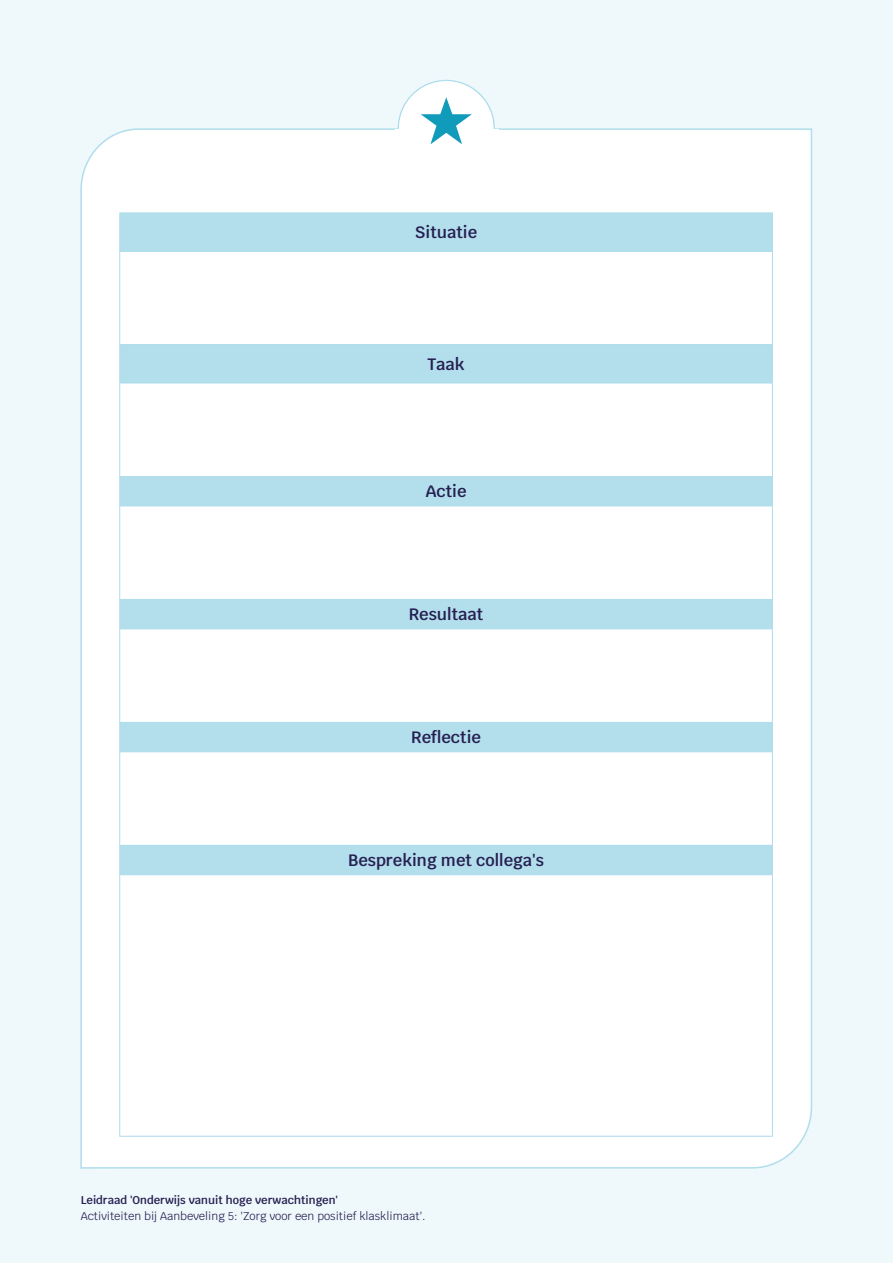
<style>
.page{position:relative;width:893px;height:1263px;background:#eff8fb}
.page>*{position:absolute;margin:0;border:0;box-sizing:border-box;transform-origin:0 0}
.t1{font:600 16.5px "Krub";color:#262052}
.t2{font:11.25px "Krub";color:#262052}
.t3{font:600 11.25px "Krub";color:#262052}
</style>
<div class="page">
<div style="left:80px;top:128px;width:733px;height:1041px;background:#fff"></div>
<div style="left:399px;top:81px;width:94px;height:94px;background:#fff;border-radius:50%"></div>
<div style="left:395px;top:130px;width:104px;height:19px;background:#fff"></div>
<div style="left:120px;top:213px;width:652px;height:38px;background:#b3dfec"></div>
<div style="left:120px;top:345px;width:652px;height:38px;background:#b3dfec"></div>
<div style="left:120px;top:476px;width:652px;height:30px;background:#b3dfec"></div>
<div style="left:120px;top:599px;width:652px;height:30px;background:#b3dfec"></div>
<div style="left:120px;top:722px;width:652px;height:30px;background:#b3dfec"></div>
<div style="left:120px;top:845px;width:652px;height:30px;background:#b3dfec"></div>
<hr style="left:119px;top:212px;width:654px;height:1px;background:#b0deec">
<hr style="left:119px;top:213px;width:1px;height:38px;background:#b0deec">
<hr style="left:772px;top:213px;width:1px;height:38px;background:#b0deec">
<hr style="left:119px;top:251px;width:654px;height:1px;background:#b0deec">
<hr style="left:119px;top:252px;width:1px;height:92px;background:#b0deec">
<hr style="left:772px;top:252px;width:1px;height:92px;background:#b0deec">
<hr style="left:119px;top:344px;width:654px;height:1px;background:#b0deec">
<hr style="left:119px;top:345px;width:1px;height:37px;background:#b0deec">
<hr style="left:772px;top:345px;width:1px;height:37px;background:#b0deec">
<hr style="left:119px;top:382px;width:654px;height:1px;background:#b0deec">
<hr style="left:119px;top:383px;width:1px;height:93px;background:#b0deec">
<hr style="left:772px;top:383px;width:1px;height:93px;background:#b0deec">
<hr style="left:119px;top:476px;width:654px;height:1px;background:#b0deec">
<svg style="left:119px;top:477px;width:1px;height:28px"></svg>
<svg style="left:772px;top:477px;width:1px;height:28px"></svg>
<hr style="left:119px;top:505px;width:654px;height:1px;background:#b0deec">
<hr style="left:119px;top:506px;width:1px;height:93px;background:#b0deec">
<hr style="left:772px;top:506px;width:1px;height:93px;background:#b0deec">
<hr style="left:119px;top:599px;width:654px;height:1px;background:#b0deec">
<svg style="left:119px;top:600px;width:1px;height:28px"></svg>
<svg style="left:772px;top:600px;width:1px;height:28px"></svg>
<hr style="left:119px;top:628px;width:654px;height:1px;background:#b0deec">
<hr style="left:119px;top:629px;width:1px;height:93px;background:#b0deec">
<hr style="left:772px;top:629px;width:1px;height:93px;background:#b0deec">
<hr style="left:119px;top:722px;width:654px;height:1px;background:#b0deec">
<svg style="left:119px;top:723px;width:1px;height:28px"></svg>
<svg style="left:772px;top:723px;width:1px;height:28px"></svg>
<hr style="left:119px;top:751px;width:654px;height:1px;background:#b0deec">
<hr style="left:119px;top:752px;width:1px;height:93px;background:#b0deec">
<hr style="left:772px;top:752px;width:1px;height:93px;background:#b0deec">
<hr style="left:119px;top:845px;width:654px;height:1px;background:#b0deec">
<svg style="left:119px;top:846px;width:1px;height:28px"></svg>
<svg style="left:772px;top:846px;width:1px;height:28px"></svg>
<hr style="left:119px;top:874px;width:654px;height:1px;background:#b0deec">
<hr style="left:119px;top:875px;width:1px;height:261px;background:#b0deec">
<hr style="left:772px;top:875px;width:1px;height:261px;background:#b0deec">
<hr style="left:119px;top:1136px;width:654px;height:1px;background:#b0deec">
<svg style="left:397px;top:79px;width:99px;height:76px"></svg>
<h1 class="t1" style="left:415px;top:223px;width:64px">Situatie</h1>
<h1 class="t1" style="left:427px;top:355px;width:39px">Taak</h1>
<h1 class="t1" style="left:426px;top:482px;width:42px">Actie</h1>
<h1 class="t1" style="left:409px;top:605px;width:76px">Resultaat</h1>
<h1 class="t1" style="left:411px;top:728px;width:71px">Reflectie</h1>
<h1 class="t1" style="left:348px;top:851px;width:197px">Bespreking met collega's</h1>
<p class="t3" style="left:81px;top:1193px;width:259px">Leidraad 'Onderwijs vanuit hoge verwachtingen'</p>
<p class="t2" style="left:81px;top:1207px;width:346px">Activiteiten bij Aanbeveling 5: 'Zorg voor een positief klasklimaat'.</p>
</div>
